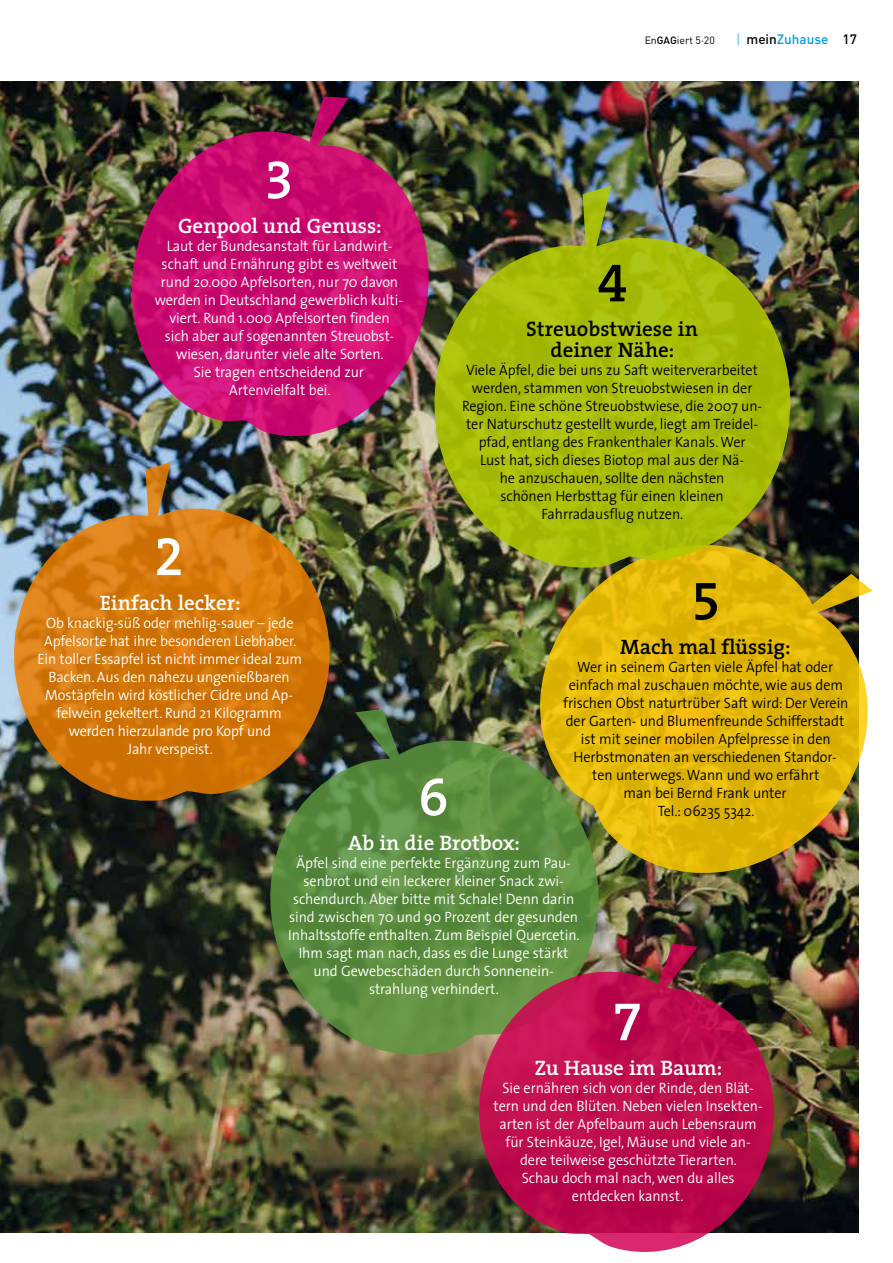
<style>
.page{position:relative;width:893px;height:1263px;background:#fff}
.page>*{position:absolute;margin:0;border:0;box-sizing:border-box;transform-origin:0 0}
.t1{font:54px "The Serif Semi Bold Expert";color:#fff}
.t2{font:54px "The Serif Semi Bold Expert";color:#000}
.t3{font:600 21px "The Serif";color:#fff}
.t4{font:600 21px/21px "The Serif";color:#000;text-align:center}
.t5{font:300 15px/18px "The Sans";letter-spacing:-.005em;color:#fff;text-align:center;scale:.95 1}
.t6{font:300 15px/18px "The Sans";letter-spacing:-.005em;color:#000;text-align:center;scale:.95 1}
.t7{font:500 13.5px "DIN";color:#009ee0}
.t8{font:10.5px "DIN";color:#000}
.s1{font-weight:500}
.s2{font-weight:300}
.s3{color:#000}
</style>
<div class="page">
<img style="left:0;top:81px;width:858px;height:1152px">
<svg style="left:253px;top:709px;width:362px;height:362px;background:#5b8040"></svg>
<img style="left:6px;top:462px;width:331px;height:346px">
<img style="left:521px;top:531px;width:352px;height:356px">
<img style="left:425px;top:186px;width:374px;height:390px">
<img style="left:117px;top:96px;width:326px;height:354px">
<svg style="left:464px;top:944px;width:325px;height:308px;background:#a2304f"></svg>
<p class="t8" style="left:645px;top:34px;width:72px">En<span class="s1">GAG</span>iert 5·20</p>
<p class="t7" style="left:736px;top:31px;width:122px"><span class="s2">|</span> <span class="s3">mein</span>Zuhause <span class="s3">17</span></p>
<h1 class="t1" style="left:264px;top:135px;width:31px">3</h1>
<h2 class="t3" style="left:178px;top:208px;width:205px">Genpool und Genuss:</h2>
<p class="t5" style="left:155px;top:236px;width:263px">Laut der Bundesanstalt für Landwirt&shy;schaft und Ernährung gibt es weltweit rund 20.000 Apfelsorten, nur 70 davon werden in Deutschland gewerblich kulti&shy;viert. Rund 1.000 Apfelsorten finden<br>sich aber auf sogenannten Streuobst&shy;wiesen, darunter viele alte Sorten.<br>Sie tragen entscheidend zur Artenvielfalt bei.</p>
<h1 class="t1" style="left:154px;top:512px;width:31px">2</h1>
<h2 class="t3" style="left:100px;top:585px;width:143px">Einfach lecker:</h2>
<p class="t5" style="left:38px;top:613px;width:280px">Ob knackig-süß oder mehlig-sauer – jede Apfelsorte hat ihre besonderen Liebhaber.<br>Ein toller Essapfel ist nicht immer ideal zum Backen. Aus den nahezu ungenießbaren Mostäpfeln wird köstlicher Cidre und Ap&shy;felwein gekeltert. Rund 21 Kilogramm werden hierzulande pro Kopf und<br>Jahr verspeist.</p>
<h1 class="t2" style="left:597px;top:238px;width:31px">4</h1>
<h2 class="t4" style="left:526px;top:318px;width:173px">Streuobstwiese in deiner Nähe:</h2>
<p class="t6" style="left:462px;top:360px;width:318px">Viele Äpfel, die bei uns zu Saft weiterverarbeitet werden, stammen von Streuobstwiesen in der Region. Eine schöne Streuobstwiese, die 2007 un&shy;ter Naturschutz gestellt wurde, liegt am Treidel&shy;pfad, entlang des Frankenthaler Kanals. Wer<br>Lust hat, sich dieses Biotop mal aus der Nä-<br>he anzuschauen, sollte den nächsten<br>schönen Herbsttag für einen kleinen Fahrradausflug nutzen.</p>
<h1 class="t1" style="left:419px;top:752px;width:31px">6</h1>
<h1 class="t2" style="left:691px;top:556px;width:31px">5</h1>
<h2 class="t4" style="left:620px;top:636px;width:172px">Mach mal flüssig:</h2>
<p class="t6" style="left:563px;top:657px;width:302px">Wer in seinem Garten viele Äpfel hat oder einfach mal zuschauen möchte, wie aus dem frischen Obst naturtrüber Saft wird: Der Verein der Garten- und Blumenfreunde Schifferstadt ist mit seiner mobilen Apfelpresse in den Herbstmonaten an verschiedenen Standor&shy;ten unterwegs. Wann und wo erfährt<br>man bei Bernd Frank unter</p>
<p class="t6" style="left:658px;top:801px;width:103px">Tel.: 06235 5342.</p>
<h2 class="t3" style="left:348px;top:825px;width:174px">Ab in die Brotbox:</h2>
<p class="t5" style="left:288px;top:853px;width:308px">Äpfel sind eine perfekte Ergänzung zum Pau&shy;senbrot und ein leckerer kleiner Snack zwi&shy;schendurch. Aber bitte mit Schale! Denn darin sind zwischen 70 und 90 Prozent der gesunden Inhaltsstoffe enthalten. Zum Beispiel Quercetin.<br>Ihm sagt man nach, dass es die Lunge stärkt und Gewebeschäden durch Sonnenein&shy;strahlung verhindert.</p>
<h1 class="t1" style="left:613px;top:977px;width:31px">7</h1>
<h2 class="t3" style="left:535px;top:1050px;width:189px">Zu Hause im Baum:</h2>
<p class="t5" style="left:494px;top:1078px;width:285px">Sie ernähren sich von der Rinde, den Blät&shy;tern und den Blüten. Neben vielen Insekten&shy;arten ist der Apfelbaum auch Lebensraum für Steinkäuze, Igel, Mäuse und viele an&shy;dere teilweise geschützte Tierarten.<br>Schau doch mal nach, wen du alles entdecken kannst.</p>
</div>
